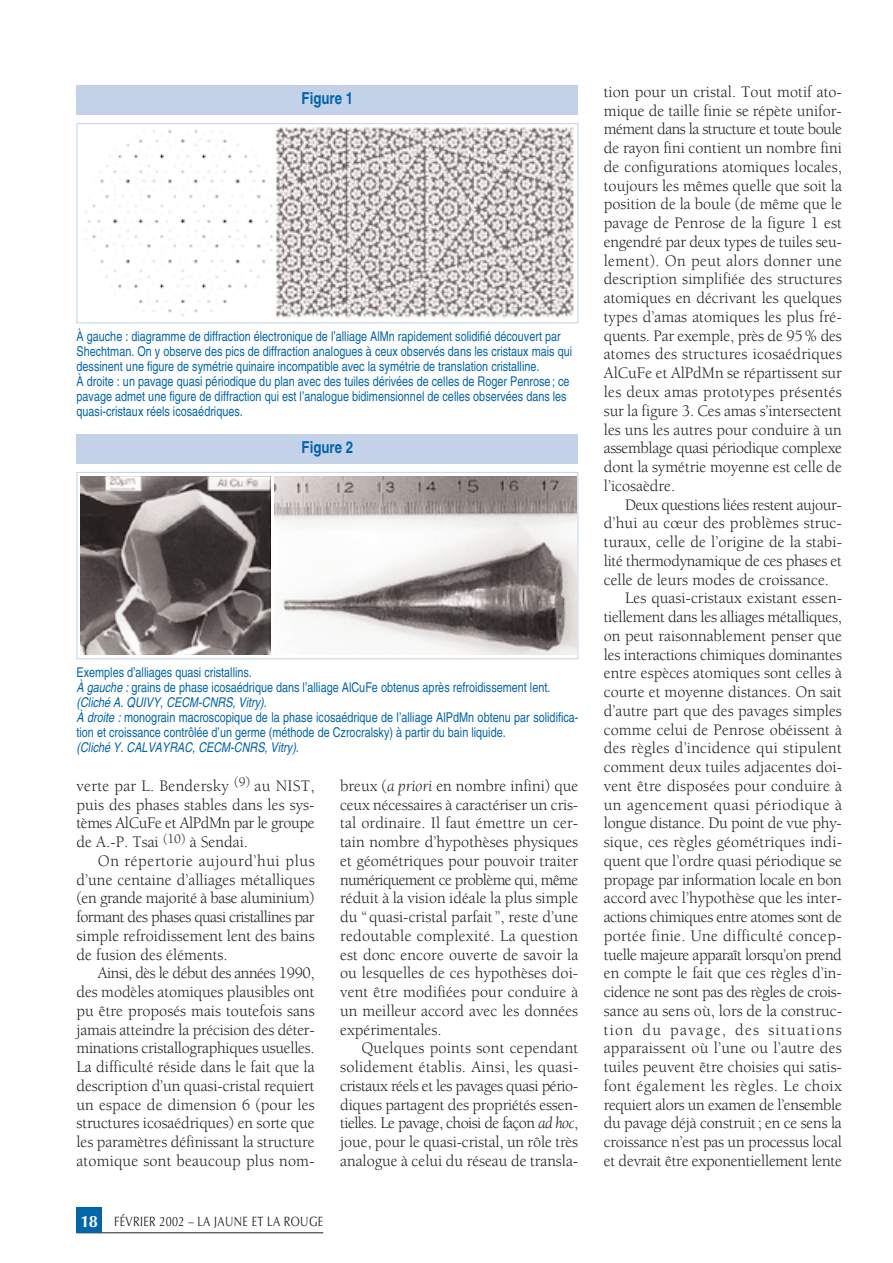
<style>
.page{position:relative;width:893px;height:1263px;background:#fff}
.page>*{position:absolute;margin:0;border:0;box-sizing:border-box;transform-origin:0 0}
.t1{font:16.5px/18.8px "Berkeley";color:#231f20;text-align:justify}
.t2{font:16.5px "Berkeley";letter-spacing:-.02em;color:#231f20}
.t3{font:16.5px "Berkeley";letter-spacing:-.025em;color:#231f20}
.t4{font:16.5px "Berkeley";letter-spacing:-.03em;color:#231f20}
.t5{font:16.5px "Berkeley";letter-spacing:.025em;color:#231f20}
.t6{font:16.5px "Berkeley";letter-spacing:.03em;color:#231f20}
.t7{font:16.5px "Berkeley";letter-spacing:.08em;color:#231f20}
.t8{font:700 condensed 16.5px "Helvetica";color:#0065a9}
.t9{font:condensed 13.5px/15px "Helvetica";color:#0065a9}
.t10{font:italic condensed 13.5px "Helvetica";color:#0065a9}
.t11{font:13.5px "Optima";letter-spacing:.035em;color:#231f20;scale:.8 1}
.s1{font-style:italic}
.s2{font-weight:700;font-size:16.5px;color:#fff}
</style>
<div class="page">
<hr style="left:77px;top:1232px;width:246px;height:1px;background:#231f20">
<div style="left:77px;top:1208px;width:25px;height:25px;background:#0065a9"></div>
<div style="left:77px;top:472px;width:501px;height:187px;border:1px solid #c3d1e9"></div>
<div style="left:77px;top:123px;width:501px;height:200px;border:1px solid #c3d1e9"></div>
<img style="left:85px;top:128px;width:488px;height:190px">
<div style="left:77px;top:85px;width:501px;height:30px;background:#c3d1e9"></div>
<img style="left:81px;top:476px;width:189px;height:179px">
<img style="left:274px;top:476px;width:302px;height:179px">
<div style="left:77px;top:434px;width:501px;height:29px;background:#c3d1e9"></div>
<p class="t8" style="left:302px;top:92px;width:53px">Figure 1</p>
<p class="t9" style="left:77px;top:330px;width:497px">À gauche : diagramme de diffraction électronique de l’alliage AlMn rapidement solidifié découvert par Shechtman. On y observe des pics de diffraction analogues à ceux observés dans les cristaux mais qui dessinent une figure de symétrie quinaire incompatible avec la symétrie de translation cristalline.<br>À droite : un pavage quasi périodique du plan avec des tuiles dérivées de celles de Roger Penrose; ce pavage admet une figure de diffraction qui est l’analogue bidimensionnel de celles observées dans les quasi-cristaux réels icosaédriques.</p>
<p class="t8" style="left:302px;top:441px;width:53px">Figure 2</p>
<p class="t9" style="left:77px;top:666px;width:503px">Exemples d’alliages quasi cristallins.<br><span class="s1">À gauche :</span> grains de phase icosaédrique dans l’alliage AlCuFe obtenus après refroidissement lent. <span class="s1">(Cliché A. QUIVY, CECM-CNRS, Vitry)</span>.<br><span class="s1">À droite :</span> monograin macroscopique de la phase icosaédrique de l’alliage AlPdMn obtenu par solidifica&shy;tion et croissance contrôlée d’un germe (méthode de Czrocralsky) à partir du bain liquide.</p>
<p class="t10" style="left:77px;top:743px;width:224px">(Cliché Y. CALVAYRAC, CECM-CNRS, Vitry).</p>
<p class="t1" style="left:77px;top:778px;width:240px">verte par L. Bendersky <sup>(9)</sup> au NIST, puis des phases stables dans les sys&shy;tèmes AlCuFe et AlPdMn par le groupe de A.-P. Tsai <sup>(10)</sup> à Sendai.</p>
<p class="t1" style="left:77px;top:853px;width:240px;text-indent:21px">On répertorie aujourd’hui plus d’une centaine d’alliages métalliques (en grande majorité à base aluminium) formant des phases quasi cristallines par simple refroidissement lent des bains de fusion des éléments.</p>
<p class="t1" style="left:77px;top:965px;width:240px;text-indent:21px">Ainsi, dès le début des années 1990, des modèles atomiques plausibles ont pu être proposés mais toutefois sans jamais atteindre la précision des déter&shy;minations cristallographiques usuelles.<br>La difficulté réside dans le fait que la description d’un quasi-cristal requiert un espace de dimension 6 (pour les structures icosaédriques) en sorte que les paramètres définissant la structure atomique sont beaucoup plus nom-</p>
<p class="t1" style="left:340px;top:778px;width:240px">breux (<span class="s1">a priori</span> en nombre infini) que ceux nécessaires à caractériser un cris&shy;tal ordinaire. Il faut émettre un cer&shy;tain nombre d’hypothèses physiques et géométriques pour pouvoir traiter numériquement ce problème qui, même réduit à la vision idéale la plus simple du “ quasi-cristal parfait ”, reste d’une redoutable complexité. La question est donc encore ouverte de savoir la ou lesquelles de ces hypothèses doi&shy;vent être modifiées pour conduire à un meilleur accord avec les données expérimentales.</p>
<p class="t1" style="left:340px;top:1040px;width:240px;text-indent:21px">Quelques points sont cependant solidement établis. Ainsi, les quasi&shy;cristaux réels et les pavages quasi pério&shy;diques partagent des propriétés essen&shy;tielles. Le pavage, choisi de façon <span class="s1">ad hoc</span>, joue, pour le quasi-cristal, un rôle très analogue à celui du réseau de transla-</p>
<p class="t11" style="left:80px;top:1216px;width:305px"><span class="s2">18</span> FÉVRIER 2002 – LA JAUNE ET LA ROUGE</p>
<p class="t1" style="left:604px;top:84px;width:240px">tion pour un cristal. Tout motif ato&shy;mique de taille finie se répète unifor&shy;mément dans la structure et toute boule de rayon fini contient un nombre fini de configurations atomiques locales, toujours les mêmes quelle que soit la position de la boule (de même que le pavage de Penrose de la figure 1 est engendré par deux types de tuiles seu&shy;lement). On peut alors donner une description simplifiée des structures atomiques en décrivant les quelques types d’amas atomiques les plus fré&shy;quents. Par exemple, près de 95% des atomes des structures icosaédriques AlCuFe et AlPdMn se répartissent sur les deux amas prototypes présentés sur la figure 3. Ces amas s’intersectent les uns les autres pour conduire à un assemblage quasi périodique complexe dont la symétrie moyenne est celle de l’icosaèdre.</p>
<p class="t3" style="left:625px;top:498px;width:218px">Deux questions liées restent aujour-</p>
<p class="t1" style="left:604px;top:515px;width:240px">d’hui au cœur des problèmes struc-</p>
<p class="t1" style="left:604px;top:534px;width:240px">turaux, celle de l’origine de la stabi-</p>
<p class="t2" style="left:604px;top:554px;width:240px">lité thermodynamique de ces phases et</p>
<p class="t1" style="left:604px;top:571px;width:227px">celle de leurs modes de croissance.</p>
<p class="t1" style="left:625px;top:590px;width:219px">Les quasi-cristaux existant essen-</p>
<p class="t2" style="left:604px;top:610px;width:240px">tiellement dans les alliages métalliques,</p>
<p class="t1" style="left:604px;top:628px;width:240px">on peut raisonnablement penser que</p>
<p class="t1" style="left:604px;top:646px;width:240px">les interactions chimiques dominantes</p>
<p class="t1" style="left:604px;top:665px;width:240px">entre espèces atomiques sont celles à</p>
<p class="t1" style="left:604px;top:684px;width:240px">courte et moyenne distances. On sait</p>
<p class="t1" style="left:604px;top:703px;width:240px">d’autre part que des pavages simples</p>
<p class="t1" style="left:604px;top:721px;width:240px">comme celui de Penrose obéissent à</p>
<p class="t1" style="left:604px;top:740px;width:240px">des règles d’incidence qui stipulent</p>
<p class="t1" style="left:604px;top:759px;width:240px">comment deux tuiles adjacentes doi-</p>
<p class="t1" style="left:604px;top:778px;width:240px">vent être disposées pour conduire à</p>
<p class="t6" style="left:604px;top:798px;width:240px">un agencement quasi périodique à</p>
<p class="t1" style="left:604px;top:815px;width:240px">longue distance. Du point de vue phy-</p>
<p class="t1" style="left:604px;top:834px;width:240px">sique, ces règles géométriques indi-</p>
<p class="t1" style="left:604px;top:853px;width:240px">quent que l’ordre quasi périodique se</p>
<p class="t1" style="left:604px;top:871px;width:240px">propage par information locale en bon</p>
<p class="t1" style="left:604px;top:890px;width:240px">accord avec l’hypothèse que les inter-</p>
<p class="t3" style="left:604px;top:910px;width:240px">actions chimiques entre atomes sont de</p>
<p class="t1" style="left:604px;top:928px;width:239px">portée finie. Une difficulté concep-</p>
<p class="t4" style="left:604px;top:948px;width:240px">tuelle majeure apparaît lorsqu’on prend</p>
<p class="t1" style="left:604px;top:965px;width:240px">en compte le fait que ces règles d’in-</p>
<p class="t2" style="left:604px;top:985px;width:240px">cidence ne sont pas des règles de crois-</p>
<p class="t1" style="left:604px;top:1003px;width:240px">sance au sens où, lors de la construc-</p>
<p class="t7" style="left:604px;top:1023px;width:240px">tion du pavage, des situations</p>
<p class="t1" style="left:604px;top:1040px;width:240px">apparaissent où l’une ou l’autre des</p>
<p class="t1" style="left:604px;top:1059px;width:240px">tuiles peuvent être choisies qui satis-</p>
<p class="t5" style="left:604px;top:1079px;width:240px">font également les règles. Le choix</p>
<p class="t3" style="left:604px;top:1098px;width:240px">requiert alors un examen de l’ensemble</p>
<p class="t1" style="left:604px;top:1115px;width:240px">du pavage déjà construit; en ce sens la</p>
<p class="t1" style="left:604px;top:1134px;width:240px">croissance n’est pas un processus local</p>
<p class="t1" style="left:604px;top:1153px;width:240px">et devrait être exponentiellement lente</p>
</div>
